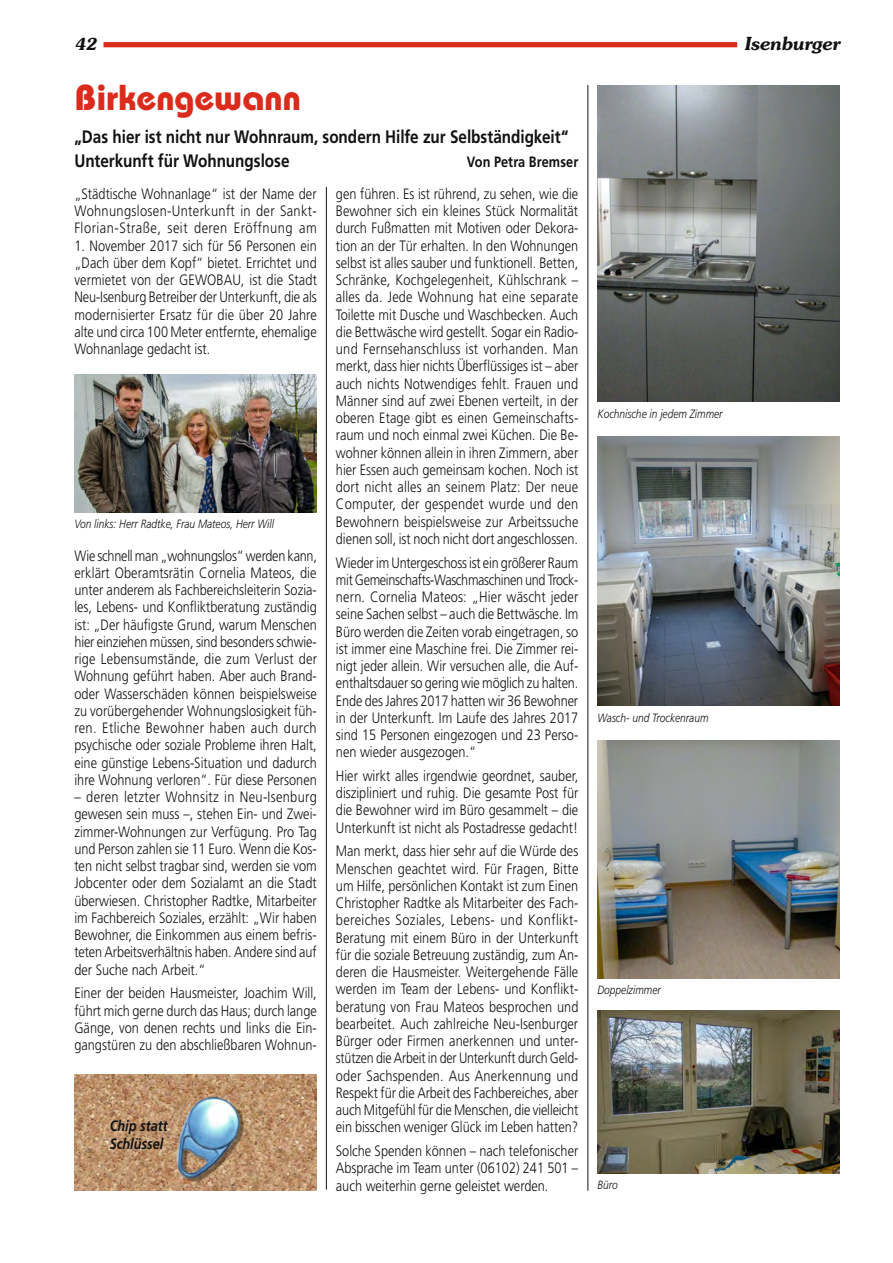
<style>
.page{position:relative;width:893px;height:1263px;background:#fff}
.page>*{position:absolute;margin:0;border:0;box-sizing:border-box;transform-origin:0 0}
.Headline{font:700 36px "Bauhaus Std";color:#db2b1c}
.Untertitel{font:700 18px/24px "Frutiger LT Std";letter-spacing:-.005em;color:#101212;scale:.85 1}
.t1{font:italic 600 18px "Souvenir";letter-spacing:-.025em;color:#101212}
.t2{font:italic 600 16.5px "Souvenir";color:#101212}
.Grundtext{font:300 15px/17.2px "Frutiger";color:#101212;text-align:justify;scale:.85 1}
.Grundtext-2{font:300 15px/17.2px "Frutiger";color:#101212;text-align:justify;scale:.84 1}
.Grundtext-3{font:300 15px/17.2px "Frutiger";color:#101212;text-align:justify;scale:.86 1}
.Bildunterschrift{font:italic 700 15px/18px "Frutiger";color:#101212;scale:.85 1}
.Untertitel-2{font:700 15px "Frutiger LT Std";letter-spacing:.005em;color:#101212;scale:.85 1}
.Bildunterschrift-2{font:italic 300 12px "Frutiger";color:#101212;scale:.85 1}
</style>
<div class="page">
<div style="left:104px;top:42px;width:633px;height:5px;background:#db2b1c"></div>
<hr style="left:326px;top:187px;width:1px;height:1002px;background:#101212">
<hr style="left:587px;top:85px;width:1px;height:1106px;background:#101212">
<img style="left:74px;top:1075px;width:243px;height:116px">
<img style="left:597px;top:1010px;width:243px;height:164px">
<img style="left:597px;top:741px;width:243px;height:237px">
<img style="left:597px;top:85px;width:243px;height:316px">
<img style="left:597px;top:437px;width:243px;height:269px">
<img style="left:74px;top:374px;width:243px;height:138px">
<p class="t2" style="left:74px;top:34px;width:24px">42</p>
<p class="t1" style="left:744px;top:33px;width:97px">Isenburger</p>
<p class="Headline" style="left:74px;top:75px;width:228px">Birkengewann</p>
<p class="Untertitel" style="left:74px;top:125px;width:583px">„Das hier ist nicht nur Wohnraum, sondern Hilfe zur Selbständigkeit“<br>Unterkunft für Wohnungslose</p>
<p class="Untertitel-2" style="left:467px;top:153px;width:133px">Von Petra Bremser</p>
<p class="Grundtext" style="left:74px;top:185px;width:287px">„Städtische Wohnanlage“ ist der Name der Wohnungslosen-Unterkunft in der Sankt-Florian-Straße, seit deren Eröffnung am</p>
<p class="Grundtext" style="left:74px;top:237px;width:287px">1. November 2017 sich für 56 Personen ein „Dach über dem Kopf“ bietet. Errichtet und vermietet von der GEWOBAU, ist die Stadt Neu-Isenburg Betreiber der Unterkunft, die als modernisierter Ersatz für die über 20 Jahre alte und circa 100 Meter entfernte, ehemalige Wohnanlage gedacht ist.</p>
<p class="Bildunterschrift-2" style="left:74px;top:517px;width:236px">Von links: Herr Radtke, Frau Mateos, Herr Will</p>
<p class="Grundtext-2" style="left:74px;top:547px;width:290px">Wie schnell man „wohnungslos“ werden kann, erklärt Oberamtsrätin Cornelia Mateos, die unter anderem als Fachbereichsleiterin Sozia&shy;les, Lebens- und Konfliktberatung zuständig ist: „Der häufigste Grund, warum Menschen hier einziehen müssen, sind besonders schwie&shy;rige Lebensumstände, die zum Verlust der Wohnung geführt haben. Aber auch Brand&shy;oder Wasserschäden können beispielsweise zu vorübergehender Wohnungslosigkeit füh&shy;ren. Etliche Bewohner haben auch durch psychische oder soziale Probleme ihren Halt, eine günstige Lebens-Situation und dadurch ihre Wohnung verloren“. Für diese Personen</p>
<p class="Grundtext-3" style="left:74px;top:788px;width:283px">– deren letzter Wohnsitz in Neu-Isenburg gewesen sein muss –, stehen Ein- und Zwei&shy;zimmer-Wohnungen zur Verfügung. Pro Tag und Person zahlen sie 11 Euro. Wenn die Kos&shy;ten nicht selbst tragbar sind, werden sie vom Jobcenter oder dem Sozialamt an die Stadt überwiesen. Christopher Radtke, Mitarbeiter im Fachbereich Soziales, erzählt: „Wir haben Bewohner, die Einkommen aus einem befris&shy;teten Arbeitsverhältnis haben. Andere sind auf der Suche nach Arbeit.“</p>
<p class="Grundtext" style="left:74px;top:984px;width:287px">Einer der beiden Hausmeister, Joachim Will, führt mich gerne durch das Haus; durch lange Gänge, von denen rechts und links die Ein&shy;gangstüren zu den abschließbaren Wohnun-</p>
<p class="Bildunterschrift" style="left:110px;top:1117px;width:70px">Chip statt<br>Schlüssel</p>
<p class="Grundtext" style="left:336px;top:185px;width:287px">gen führen. Es ist rührend, zu sehen, wie die Bewohner sich ein kleines Stück Normalität durch Fußmatten mit Motiven oder Dekora&shy;tion an der Tür erhalten. In den Wohnungen selbst ist alles sauber und funktionell. Betten, Schränke, Kochgelegenheit, Kühlschrank – alles da. Jede Wohnung hat eine separate Toilette mit Dusche und Waschbecken. Auch die Bettwäsche wird gestellt. Sogar ein Radio&shy;und Fernsehanschluss ist vorhanden. Man merkt, dass hier nichts Überflüssiges ist – aber auch nichts Notwendiges fehlt. Frauen und Männer sind auf zwei Ebenen verteilt, in der oberen Etage gibt es einen Gemeinschafts&shy;raum und noch einmal zwei Küchen. Die Be&shy;wohner können allein in ihren Zimmern, aber hier Essen auch gemeinsam kochen. Noch ist dort nicht alles an seinem Platz: Der neue Computer, der gespendet wurde und den Bewohnern beispielsweise zur Arbeitssuche dienen soll, ist noch nicht dort angeschlossen.</p>
<p class="Grundtext-2" style="left:336px;top:554px;width:290px">Wieder im Untergeschoss ist ein größerer Raum mit Gemeinschafts-Waschmaschinen und Trock&shy;nern. Cornelia Mateos: „Hier wäscht jeder seine Sachen selbst – auch die Bettwäsche. Im Büro werden die Zeiten vorab eingetragen, so ist immer eine Maschine frei. Die Zimmer rei&shy;nigt jeder allein. Wir versuchen alle, die Auf&shy;enthaltsdauer so gering wie möglich zu halten.<br>Ende des Jahres 2017 hatten wir 36 Bewohner in der Unterkunft. Im Laufe des Jahres 2017 sind 15 Personen eingezogen und 23 Perso&shy;nen wieder ausgezogen.“</p>
<p class="Grundtext" style="left:336px;top:767px;width:287px">Hier wirkt alles irgendwie geordnet, sauber, diszipliniert und ruhig. Die gesamte Post für die Bewohner wird im Büro gesammelt – die Unterkunft ist nicht als Postadresse gedacht!</p>
<p class="Grundtext" style="left:336px;top:842px;width:287px">Man merkt, dass hier sehr auf die Würde des Menschen geachtet wird. Für Fragen, Bitte um Hilfe, persönlichen Kontakt ist zum Einen Christopher Radtke als Mitarbeiter des Fach&shy;bereiches Soziales, Lebens- und Konflikt-Beratung mit einem Büro in der Unterkunft für die soziale Betreuung zuständig, zum An&shy;deren die Hausmeister. Weitergehende Fälle werden im Team der Lebens- und Konflikt&shy;beratung von Frau Mateos besprochen und bearbeitet. Auch zahlreiche Neu-Isenburger Bürger oder Firmen anerkennen und unter&shy;stützen die Arbeit in der Unterkunft durch Geld&shy;oder Sachspenden. Aus Anerkennung und Respekt für die Arbeit des Fachbereiches, aber auch Mitgefühl für die Menschen, die vielleicht ein bisschen weniger Glück im Leben hatten?</p>
<p class="Grundtext" style="left:336px;top:1142px;width:287px">Solche Spenden können – nach telefonischer Absprache im Team unter (06102) 241 501 – auch weiterhin gerne geleistet werden.</p>
<p class="Bildunterschrift-2" style="left:597px;top:407px;width:149px">Kochnische in jedem Zimmer</p>
<p class="Bildunterschrift-2" style="left:597px;top:710px;width:132px">Wasch- und Trockenraum</p>
<p class="Bildunterschrift-2" style="left:597px;top:983px;width:76px">Doppelzimmer</p>
<p class="Bildunterschrift-2" style="left:597px;top:1178px;width:26px">Büro</p>
</div>
